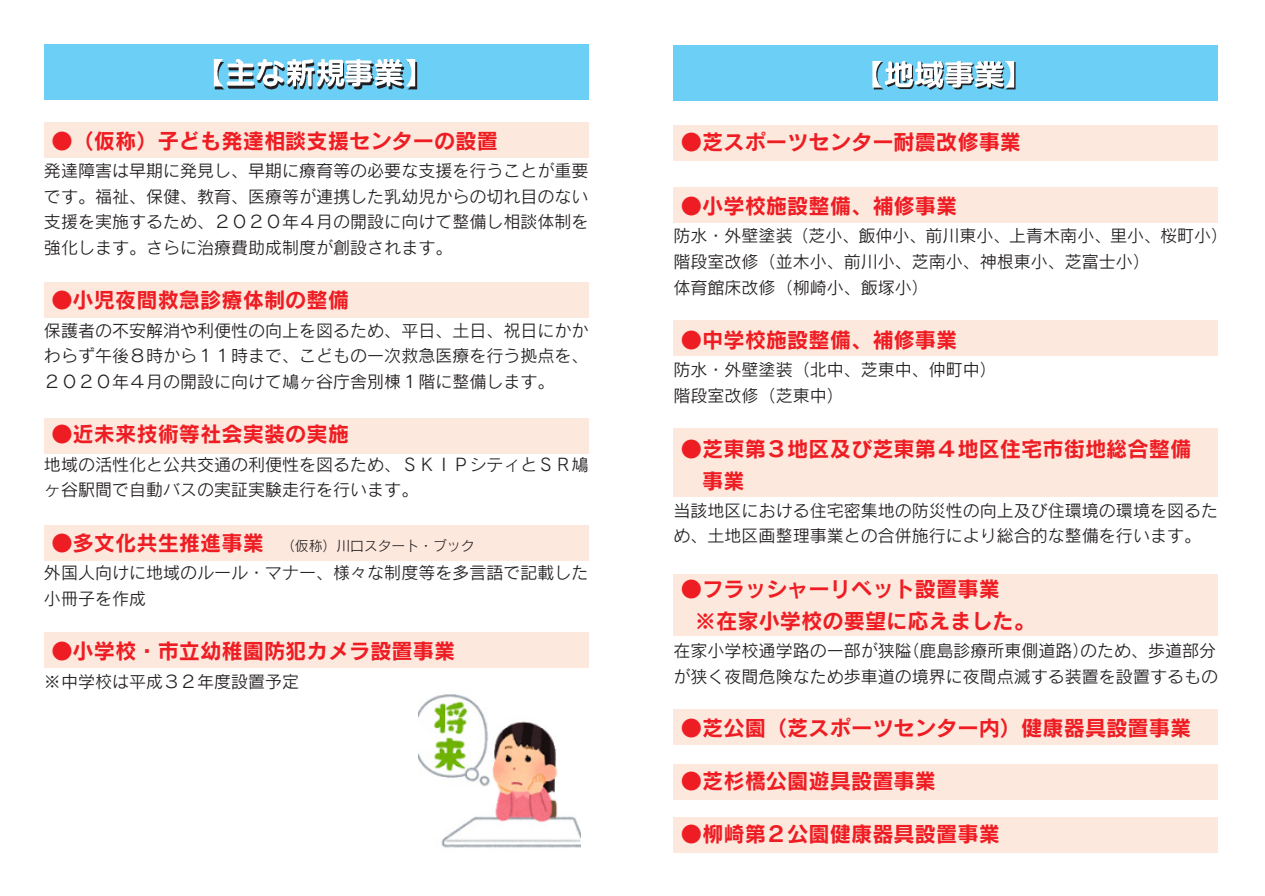
<style>
.page{position:relative;width:1265px;height:896px;background:#fff}
.page>*{position:absolute;margin:0;border:0;box-sizing:border-box;transform-origin:0 0}
.t1{font:21.3px/32px "Rodin CID B";color:#ee1d23}
.t2{font:16.95px/25.5px "Rodin CID M";color:#231f20}
.t3{font:13.8px "Rodin CID M";color:#231f20}
.s1{font-family:"Rodin CID B";font-size:21.3px;color:#ee1d23}
</style>
<div class="page">
<div style="left:673px;top:45px;width:545px;height:56px;background:#6bcff6"></div>
<div style="left:44px;top:44px;width:544px;height:56px;background:#6bcff6"></div>
<div style="left:673px;top:125px;width:545px;height:35px;background:#fde8dd"></div>
<div style="left:673px;top:187px;width:545px;height:36px;background:#fde8dd"></div>
<div style="left:673px;top:320px;width:545px;height:36px;background:#fde8dd"></div>
<div style="left:673px;top:428px;width:545px;height:68px;background:#fde8dd"></div>
<div style="left:673px;top:573px;width:545px;height:62px;background:#fde8dd"></div>
<div style="left:673px;top:709px;width:545px;height:36px;background:#fde8dd"></div>
<div style="left:673px;top:763px;width:545px;height:36px;background:#fde8dd"></div>
<div style="left:673px;top:817px;width:545px;height:36px;background:#fde8dd"></div>
<div style="left:44px;top:282px;width:544px;height:36px;background:#fde8dd"></div>
<div style="left:44px;top:418px;width:544px;height:36px;background:#fde8dd"></div>
<div style="left:44px;top:525px;width:544px;height:35px;background:#fde8dd"></div>
<div style="left:44px;top:632px;width:544px;height:36px;background:#fde8dd"></div>
<div style="left:44px;top:122px;width:544px;height:35px;background:#fde8dd"></div>
<img style="left:418px;top:694px;width:162px;height:154px">
<img style="left:213px;top:60px;width:130px;height:30px">
<img style="left:343px;top:60px;width:75px;height:30px">
<img style="left:872px;top:61px;width:130px;height:29px">
<img style="left:1002px;top:61px;width:14px;height:29px">
<p class="t1" style="left:51px;top:128px;width:448px">●（仮称）子ども発達相談支援センターの設置</p>
<p class="t2" style="left:44px;top:160px;width:546px;text-align:justify">発達障害は早期に発見し、早期に療育等の必要な支援を行うことが重要です。福祉、保健、教育、医療等が連携した乳幼児からの切れ目のない支援を実施するため、２０２０年４月の開設に向けて整備し相談体制を強化します。さらに治療費助成制度が創設されます。</p>
<p class="t1" style="left:51px;top:287px;width:299px">●小児夜間救急診療体制の整備</p>
<p class="t2" style="left:44px;top:320px;width:546px;text-align:justify">保護者の不安解消や利便性の向上を図るため、平日、土日、祝日にかかわらず午後８時から１１時まで、こどもの一次救急医療を行う拠点を、２０２０年４月の開設に向けて鳩ヶ谷庁舎別棟１階に整備します。</p>
<p class="t1" style="left:51px;top:421px;width:299px">●近未来技術等社会実装の実施</p>
<p class="t2" style="left:44px;top:454px;width:546px">地域の活性化と公共交通の利便性を図るため、ＳＫＩＰシティとＳＲ鳩ヶ谷駅間で自動バスの実証実験走行を行います。</p>
<p class="t3" style="left:51px;top:540px;width:425px"><span class="s1">●多文化共生推進事業</span> （仮称）川口スタート・ブック</p>
<p class="t2" style="left:44px;top:562px;width:546px">外国人向けに地域のルール・マナー、様々な制度等を多言語で記載した小冊子を作成</p>
<p class="t1" style="left:51px;top:638px;width:405px">●小学校・市立幼稚園防犯カメラ設置事業</p>
<p class="t2" style="left:44px;top:670px;width:257px">※中学校は平成３２年度設置予定</p>
<p class="t1" style="left:681px;top:129px;width:342px">●芝スポーツセンター耐震改修事業</p>
<p class="t1" style="left:681px;top:193px;width:278px">●小学校施設整備、補修事業</p>
<p class="t2" style="left:673px;top:225px;width:556px">防水・外壁塗装（芝小、飯仲小、前川東小、上青木南小、里小、桜町小）階段室改修（並木小、前川小、芝南小、神根東小、芝富士小）<br>体育館床改修（柳崎小、飯塚小）</p>
<p class="t1" style="left:681px;top:327px;width:278px">●中学校施設整備、補修事業</p>
<p class="t2" style="left:673px;top:359px;width:325px">防水・外壁塗装（北中、芝東中、仲町中）階段室改修（芝東中）</p>
<p class="t1" style="left:702px;top:435px;width:490px;text-indent:-21px">●芝東第３地区及び芝東第４地区住宅市街地総合整備事業</p>
<p class="t2" style="left:673px;top:500px;width:546px">当該地区における住宅密集地の防災性の向上及び住環境の環境を図るため、土地区画整理事業との合併施行により総合的な整備を行います。</p>
<p class="t1" style="left:695px;top:576px;width:342px;text-indent:-14px">●フラッシャーリベット設置事業<br>※在家小学校の要望に応えました。</p>
<p class="t2" style="left:673px;top:640px;width:546px">在家小学校通学路の一部が狭隘（鹿島診療所東側道路）のため、歩道部分が狭く夜間危険なため歩車道の境界に夜間点滅する装置を設置するもの</p>
<p class="t1" style="left:681px;top:714px;width:512px">●芝公園（芝スポーツセンター内）健康器具設置事業</p>
<p class="t1" style="left:681px;top:768px;width:257px">●芝杉橋公園遊具設置事業</p>
<p class="t1" style="left:681px;top:821px;width:320px">●柳崎第２公園健康器具設置事業</p>
</div>
